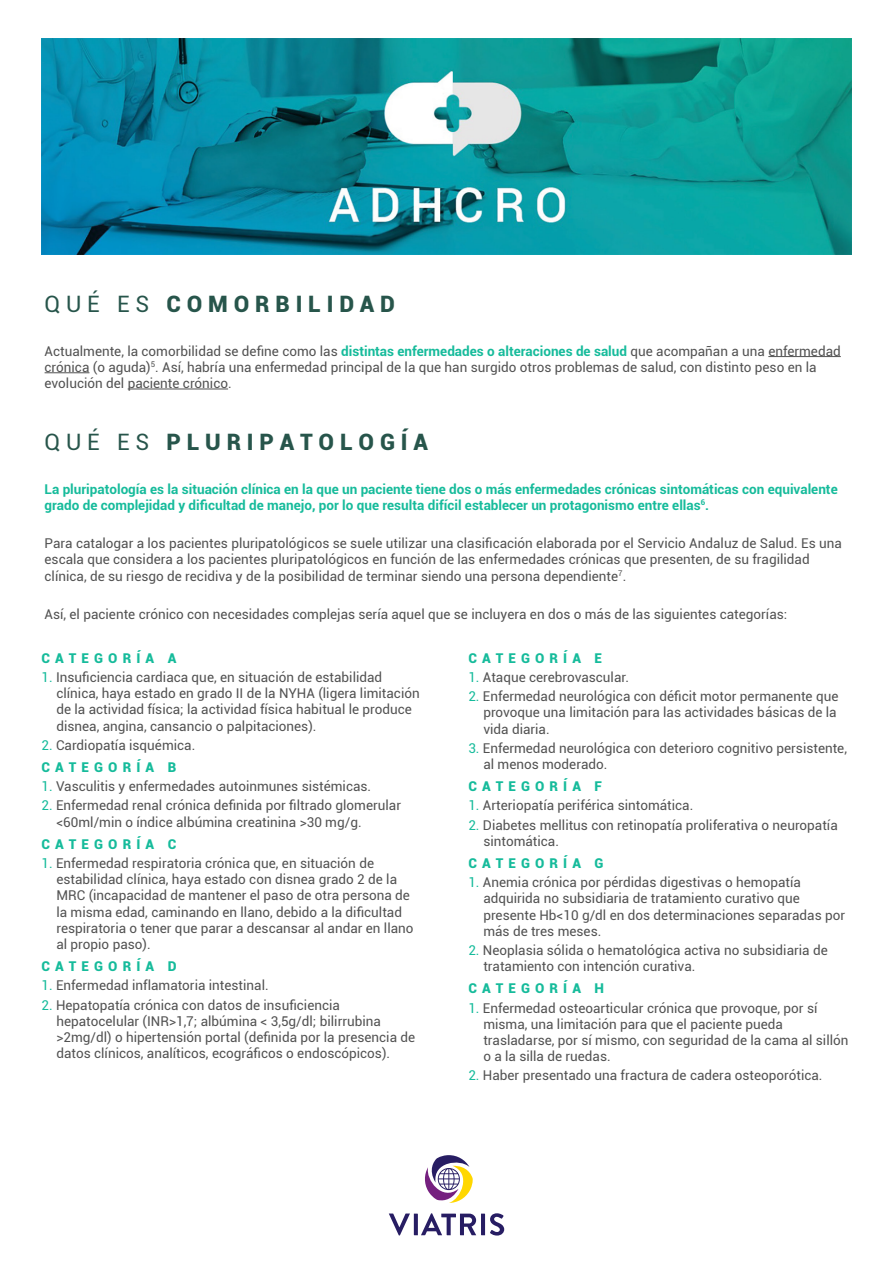
<style>
.page{position:relative;width:893px;height:1263px;background:#fff}
.page>*{position:absolute;margin:0;border:0;box-sizing:border-box;transform-origin:0 0}
.t1{font:900 22.65px "Roboto";letter-spacing:.26em;color:#27554b}
.t2{font:13.5px/16.2px "Roboto";color:#525252}
.t3{font:700 13.5px/16.2px "Roboto";color:#16bb9b}
.t4{font:900 13.5px "Roboto";letter-spacing:.38em;color:#16bb9b}
.s1{font-weight:400}
.s2{font-weight:700;color:#16bb9b}
.s3{color:#16bb9b}
.s4{font-weight:900;color:#16bb9b}
</style>
<div class="page">
<svg style="left:389px;top:1213px;width:115px;height:22px"></svg>
<svg style="left:425px;top:1155px;width:48px;height:48px"></svg>
<img style="left:41px;top:38px;width:810px;height:217px">
<hr style="left:768px;top:356px;width:73px;height:1px;background:#525252">
<hr style="left:45px;top:372px;width:44px;height:1px;background:#525252">
<hr style="left:128px;top:389px;width:100px;height:1px;background:#525252">
<h1 class="t1" style="left:44px;top:288px;width:352px"><span class="s1">QUÉ ES</span> COMORBILIDAD</h1>
<p class="t2" style="left:45px;top:342px;width:798px">Actualmente, la comorbilidad se define como las <span class="s2">distintas enfermedades o alteraciones de salud</span> que acompañan a una enfermedad crónica (o aguda)<sup>5</sup>. Así, habría una enfermedad principal de la que han surgido otros problemas de salud, con distinto peso en la evolución del paciente crónico.</p>
<h1 class="t1" style="left:44px;top:426px;width:385px"><span class="s1">QUÉ ES</span> PLURIPATOLOGÍA</h1>
<p class="t3" style="left:45px;top:480px;width:795px">La pluripatología es la situación clínica en la que un paciente tiene dos o más enfermedades crónicas sintomáticas con equivalente grado de complejidad y dificultad de manejo, por lo que resulta difícil establecer un protagonismo entre ellas<sup>6</sup>.</p>
<p class="t2" style="left:45px;top:535px;width:799px">Para catalogar a los pacientes pluripatológicos se suele utilizar una clasificación elaborada por el Servicio Andaluz de Salud. Es una escala que considera a los pacientes pluripatológicos en función de las enfermedades crónicas que presenten, de su fragilidad clínica, de su riesgo de recidiva y de la posibilidad de terminar siendo una persona dependiente<sup>7</sup>.</p>
<p class="t2" style="left:45px;top:606px;width:744px">Así, el paciente crónico con necesidades complejas sería aquel que se incluyera en dos o más de las siguientes categorías:</p>
<p class="t4" style="left:41px;top:648px;width:136px">CATEGORÍA A</p>
<p class="t2" style="left:56px;top:669px;width:365px;text-indent:-15px"><span class="s3">1.</span> Insuficiencia cardiaca que, en situación de estabilidad clínica, haya estado en grado II de la NYHA (ligera limitación de la actividad física; la actividad física habitual le produce disnea, angina, cansancio o palpitaciones).</p>
<p class="t2" style="left:41px;top:733px;width:155px;line-height:22.2px"><span class="s3">2.</span> Cardiopatía isquémica.<br><span class="s4">CATEGORÍA B</span></p>
<p class="t2" style="left:41px;top:778px;width:331px"><span class="s3">1.</span> Vasculitis y enfermedades autoinmunes sistémicas.</p>
<p class="t2" style="left:56px;top:797px;width:346px;text-indent:-15px"><span class="s3">2.</span> Enfermedad renal crónica definida por filtrado glomerular &lt;60ml/min o índice albúmina creatinina &gt;30 mg/g.</p>
<p class="t4" style="left:41px;top:834px;width:136px">CATEGORÍA C</p>
<p class="t2" style="left:56px;top:855px;width:359px;text-indent:-15px"><span class="s3">1.</span> Enfermedad respiratoria crónica que, en situación de estabilidad clínica, haya estado con disnea grado 2 de la MRC (incapacidad de mantener el paso de otra persona de la misma edad, caminando en llano, debido a la dificultad respiratoria o tener que parar a descansar al andar en llano al propio paso).</p>
<p class="t4" style="left:41px;top:957px;width:137px">CATEGORÍA D</p>
<p class="t2" style="left:41px;top:977px;width:229px"><span class="s3">1.</span> Enfermedad inflamatoria intestinal.</p>
<p class="t2" style="left:56px;top:996px;width:360px;text-indent:-15px"><span class="s3">2.</span> Hepatopatía crónica con datos de insuficiencia hepatocelular (INR&gt;1,7; albúmina &lt; 3,5g/dl; bilirrubina &gt;2mg/dl) o hipertensión portal (definida por la presencia de datos clínicos, analíticos, ecográficos o endoscópicos).</p>
<p class="t4" style="left:468px;top:648px;width:135px">CATEGORÍA E</p>
<p class="t2" style="left:468px;top:669px;width:162px"><span class="s3">1.</span> Ataque cerebrovascular.</p>
<p class="t2" style="left:483px;top:688px;width:357px;text-indent:-15px"><span class="s3">2.</span> Enfermedad neurológica con déficit motor permanente que provoque una limitación para las actividades básicas de la vida diaria.</p>
<p class="t2" style="left:483px;top:739px;width:365px;text-indent:-15px"><span class="s3">3.</span> Enfermedad neurológica con deterioro cognitivo persistente, al menos moderado.</p>
<p class="t4" style="left:468px;top:777px;width:135px">CATEGORÍA F</p>
<p class="t2" style="left:468px;top:797px;width:226px"><span class="s3">1.</span> Arteriopatía periférica sintomática.</p>
<p class="t2" style="left:483px;top:816px;width:356px;text-indent:-15px"><span class="s3">2.</span> Diabetes mellitus con retinopatía proliferativa o neuropatía sintomática.</p>
<p class="t4" style="left:468px;top:854px;width:137px">CATEGORÍA G</p>
<p class="t2" style="left:483px;top:874px;width:363px;text-indent:-15px"><span class="s3">1.</span> Anemia crónica por pérdidas digestivas o hemopatía adquirida no subsidiaria de tratamiento curativo que presente Hb&lt;10 g/dl en dos determinaciones separadas por más de tres meses.</p>
<p class="t2" style="left:483px;top:942px;width:346px;text-indent:-15px"><span class="s3">2.</span> Neoplasia sólida o hematológica activa no subsidiaria de tratamiento con intención curativa.</p>
<p class="t4" style="left:468px;top:979px;width:137px">CATEGORÍA H</p>
<p class="t2" style="left:483px;top:999px;width:367px;text-indent:-15px"><span class="s3">1.</span> Enfermedad osteoarticular crónica que provoque, por sí misma, una limitación para que el paciente pueda trasladarse, por sí mismo, con seguridad de la cama al sillón o a la silla de ruedas.</p>
<p class="t2" style="left:468px;top:1067px;width:356px"><span class="s3">2.</span> Haber presentado una fractura de cadera osteoporótica.</p>
</div>
